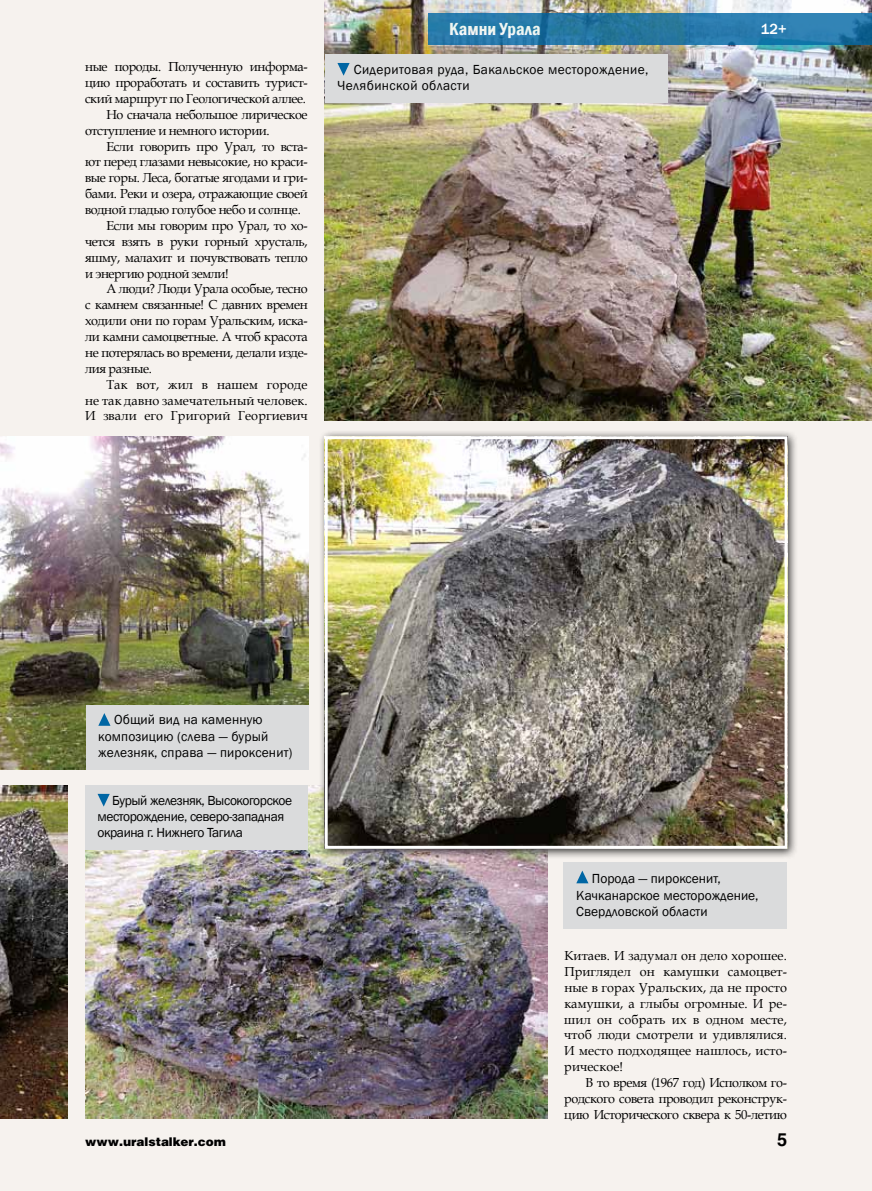
<style>
.page{position:relative;width:872px;height:1191px;background:#f6f2ee}
.page>*{position:absolute;margin:0;border:0;box-sizing:border-box;transform-origin:0 0}
.t1{font:600 condensed 18px "Franklin Gothic";color:#fff}
.t2{font:700 18px "Helios";color:#000}
.t3{font:500 15px "Franklin Gothic";color:#fff}
.t4{font:13.5px/16.2px "Franklin Gothic";color:#000}
.t5{font:13.5px/16.2px "Franklin Gothic";letter-spacing:-.03em;color:#000}
.t6{font:13.5px/16.2px "Franklin Gothic";letter-spacing:.03em;color:#000}
.t7{font:13.05px "Book Antiqua";letter-spacing:-.03em;color:#000}
.t8{font:13.05px "Book Antiqua";letter-spacing:.01em;color:#000}
.t9{font:12px "Helios Black C";color:#000}
</style>
<div class="page">
<img style="left:324px;top:0;width:548px;height:420px">
<svg style="left:428px;top:13px;width:444px;height:32px"></svg>
<img style="left:0;top:436px;width:308px;height:333px">
<div style="left:563px;top:862px;width:224px;height:66px;background:#dadbdc"></div>
<svg style="left:576px;top:870px;width:12px;height:13px"></svg>
<div style="left:86px;top:704px;width:222px;height:65px;background:#dadbdc"></div>
<svg style="left:98px;top:713px;width:12px;height:13px"></svg>
<div style="left:325px;top:54px;width:342px;height:49px;background:#dadbdc"></div>
<svg style="left:337px;top:63px;width:12px;height:13px"></svg>
<img style="left:0;top:785px;width:68px;height:333px">
<img style="left:85px;top:785px;width:462px;height:333px">
<div style="left:318px;top:429px;width:480px;height:430px;background:#000;opacity:.79"></div>
<img style="left:329px;top:440px;width:454px;height:405px">
<div style="left:325px;top:436px;width:462px;height:413px;border:3px solid #fff"></div>
<div style="left:85px;top:785px;width:223px;height:65px;background:#dadbdc"></div>
<svg style="left:98px;top:794px;width:12px;height:12px"></svg>
<p class="t7" style="left:85px;top:58px;width:224px">ные породы. Полученную информа-</p>
<p class="t7" style="left:85px;top:73px;width:224px">цию проработать и составить турист-</p>
<p class="t7" style="left:85px;top:89px;width:222px">ский маршрут по Геологической аллее.</p>
<p class="t7" style="left:106px;top:105px;width:203px">Но сначала небольшое лирическое</p>
<p class="t7" style="left:85px;top:121px;width:186px">отступление и немного истории.</p>
<p class="t7" style="left:106px;top:137px;width:203px">Если говорить про Урал, то вста-</p>
<p class="t7" style="left:85px;top:153px;width:224px">ют перед глазами невысокие, но краси-</p>
<p class="t7" style="left:85px;top:169px;width:224px">вые горы. Леса, богатые ягодами и гри-</p>
<p class="t7" style="left:85px;top:185px;width:224px">бами. Реки и озера, отражающие своей</p>
<p class="t7" style="left:85px;top:200px;width:217px">водной гладью голубое небо и солнце.</p>
<p class="t7" style="left:106px;top:216px;width:203px">Если мы говорим про Урал, то хо-</p>
<p class="t7" style="left:85px;top:232px;width:224px">чется взять в руки горный хрусталь,</p>
<p class="t7" style="left:85px;top:248px;width:224px">яшму, малахит и почувствовать тепло</p>
<p class="t7" style="left:85px;top:264px;width:145px">и энергию родной земли!</p>
<p class="t7" style="left:106px;top:280px;width:203px">А люди? Люди Урала особые, тесно</p>
<p class="t7" style="left:85px;top:296px;width:224px">с камнем связанные! С давних времен</p>
<p class="t7" style="left:85px;top:312px;width:224px">ходили они по горам Уральским, иска-</p>
<p class="t7" style="left:85px;top:327px;width:224px">ли камни самоцветные. А чтоб красота</p>
<p class="t7" style="left:85px;top:343px;width:224px">не потерялась во времени, делали изде-</p>
<p class="t7" style="left:85px;top:359px;width:68px">лия разные.</p>
<p class="t8" style="left:106px;top:375px;width:203px">Так вот, жил в нашем городе</p>
<p class="t8" style="left:85px;top:391px;width:224px">не так давно замечательный человек.</p>
<p class="t8" style="left:85px;top:407px;width:224px">И звали его Григорий Георгиевич</p>
<h1 class="t1" style="left:449px;top:17px;width:93px">Камни Урала</h1>
<p class="t3" style="left:761px;top:20px;width:27px">12+</p>
<p class="t6" style="left:337px;top:62px;width:312px;text-indent:16px">Сидеритовая руда, Бакальское месторождение,<br>Челябинской области</p>
<p class="t4" style="left:98px;top:712px;width:196px;text-indent:16px">Общий вид на каменную композицию (слева — бурый железняк, справа — пироксенит)</p>
<p class="t5" style="left:98px;top:792px;width:196px;text-indent:15px">Бурый железняк, Высокогорское месторождение, северо-западная окраина г. Нижнего Тагила</p>
<p class="t4" style="left:576px;top:871px;width:184px;text-indent:16px">Порода — пироксенит,<br>Качканарское месторождение,<br>Свердловской области</p>
<p class="t8" style="left:564px;top:946px;width:224px">Китаев. И задумал он дело хорошее.</p>
<p class="t8" style="left:564px;top:962px;width:224px">Приглядел он камушки самоцвет-</p>
<p class="t8" style="left:564px;top:978px;width:224px">ные в горах Уральских, да не просто</p>
<p class="t8" style="left:564px;top:994px;width:224px">камушки, а глыбы огромные. И ре-</p>
<p class="t8" style="left:564px;top:1010px;width:224px">шил он собрать их в одном месте,</p>
<p class="t8" style="left:564px;top:1025px;width:224px">чтоб люди смотрели и удивлялися.</p>
<p class="t8" style="left:564px;top:1041px;width:224px">И место подходящее нашлось, исто-</p>
<p class="t8" style="left:564px;top:1057px;width:60px">рическое!</p>
<p class="t7" style="left:585px;top:1073px;width:203px">В то время (1967 год) Исполком го-</p>
<p class="t7" style="left:564px;top:1089px;width:224px">родского совета проводил реконструк-</p>
<p class="t7" style="left:564px;top:1105px;width:224px">цию Исторического сквера к 50‑летию</p>
<p class="t9" style="left:85px;top:1134px;width:142px">www.uralstalker.com</p>
<p class="t2" style="left:777px;top:1129px;width:12px">5</p>
</div>
